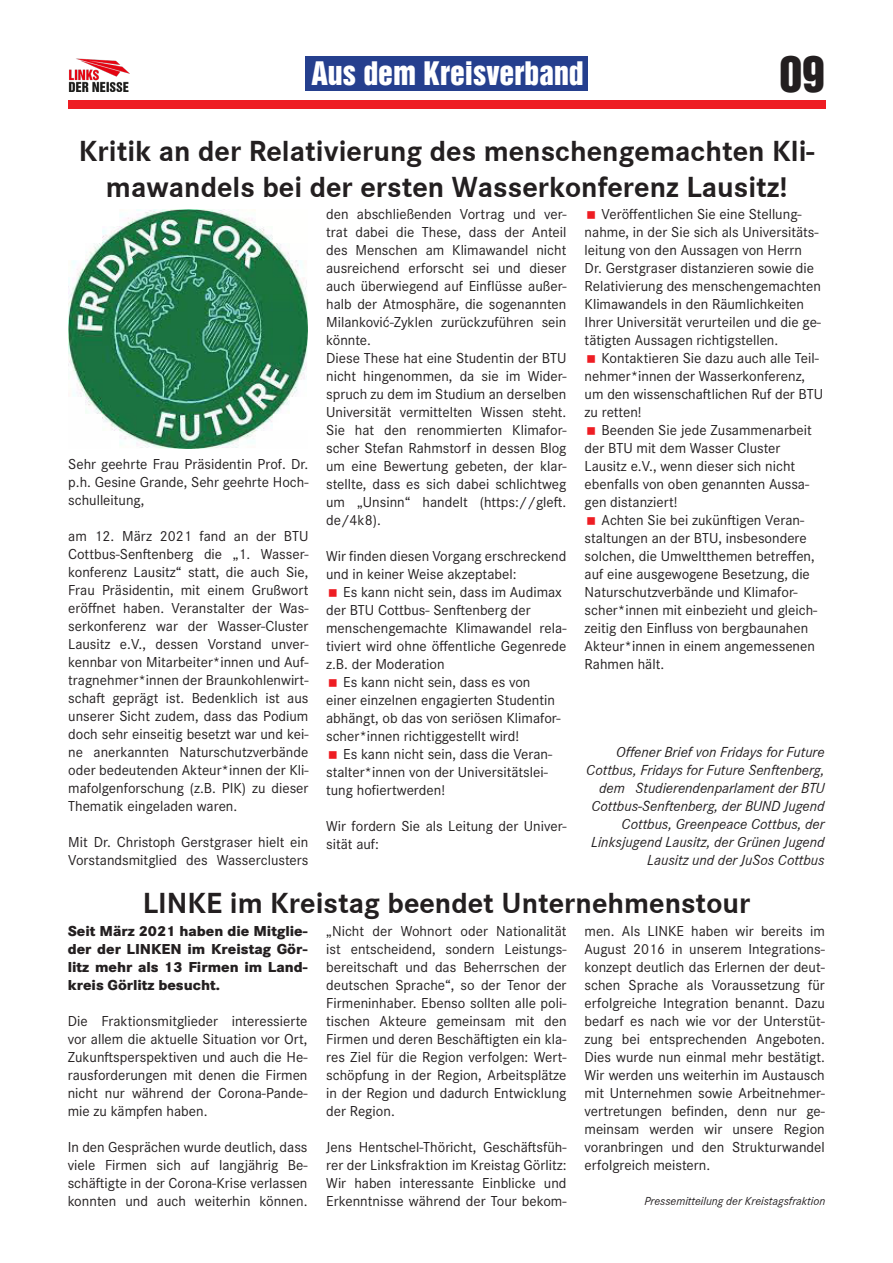
<style>
.page{position:relative;width:893px;height:1263px;background:#fff}
.page>*{position:absolute;margin:0;border:0;box-sizing:border-box;transform-origin:0 0}
.t1{font:45.6px "Helvetica Inserat";color:#231f20}
.Überschrift{font:30px/36px "Corporate S Bold";color:#231f20;text-align:center}
.t2{font:29.7px "Helvetica Inserat";color:#fff}
.Absatz_Corpo{font:15px/18px "Corporate S Pro";color:#231f20}
.Autoren___Bildunters{font:italic 15px/18px "Corporate S Regular";color:#231f20;text-align:right}
.Absatz_Corpo-2{font:800 15px/18px "Corporate S Pro";color:#231f20;text-align:justify}
.Autoren___Bildunters-2{font:italic 12px "Corporate S Regular";color:#231f20}
</style>
<div class="page">
<div style="left:68px;top:100px;width:757px;height:9px;background:#ee1d23"></div>
<div style="left:305px;top:56px;width:283px;height:34px;background:#253f8e"></div>
<img style="left:68px;top:58px;width:61px;height:34px">
<img style="left:68px;top:209px;width:240px;height:240px">
<p class="t2" style="left:311px;top:56px;width:274px">Aus dem Kreisverband</p>
<p class="t1" style="left:779px;top:46px;width:47px">09</p>
<p class="Überschrift" style="left:79px;top:133px;width:737px">Kritik an der Relativierung des menschengemachten Kli&shy;mawandels bei der ersten Wasserkonferenz Lausitz!</p>
<p class="Absatz_Corpo" style="left:68px;top:454px;width:242px;text-align:justify">Sehr geehrte Frau Präsidentin Prof. Dr. p.h. Gesine Grande, Sehr geehrte Hoch&shy;schulleitung,</p>
<p class="Absatz_Corpo" style="left:68px;top:526px;width:242px;text-align:justify">am 12. März 2021 fand an der BTU Cottbus-Senftenberg die „1. Wasser&shy;konferenz Lausitz“ statt, die auch Sie, Frau Präsidentin, mit einem Grußwort eröffnet haben. Veranstalter der Was&shy;serkonferenz war der Wasser-Cluster Lausitz e.V., dessen Vorstand unver&shy;kennbar von Mitarbeiter*innen und Auf&shy;tragnehmer*innen der Braunkohlenwirt&shy;schaft geprägt ist. Bedenklich ist aus unserer Sicht zudem, dass das Podium doch sehr einseitig besetzt war und kei&shy;ne anerkannten Naturschutzverbände oder bedeutenden Akteur*innen der Kli&shy;mafolgenforschung (z.B. PIK) zu dieser Thematik eingeladen waren.</p>
<p class="Absatz_Corpo" style="left:68px;top:832px;width:242px">Mit Dr. Christoph Gerstgraser hielt ein<br>Vorstandsmitglied des Wasserclusters</p>
<p class="Absatz_Corpo" style="left:326px;top:204px;width:242px">den abschließenden Vortrag und ver&shy;trat dabei die These, dass der Anteil des Menschen am Klimawandel nicht ausreichend erforscht sei und dieser auch überwiegend auf Einflüsse außer&shy;halb der Atmosphäre, die sogenannten Milanković-Zyklen zurückzuführen sein könnte.<br>Diese These hat eine Studentin der BTU nicht hingenommen, da sie im Wider&shy;spruch zu dem im Studium an derselben Universität vermittelten Wissen steht.<br>Sie hat den renommierten Klimafor&shy;scher Stefan Rahmstorf in dessen Blog um eine Bewertung gebeten, der klar&shy;stellte, dass es sich dabei schlichtweg um „Unsinn“ handelt (https://gleft. de/4k8).</p>
<p class="Absatz_Corpo" style="left:326px;top:546px;width:242px">Wir finden diesen Vorgang erschreckend und in keiner Weise akzeptabel:</p>
<p class="Absatz_Corpo" style="left:343px;top:582px;width:220px">Es kann nicht sein, dass im Audimax</p>
<p class="Absatz_Corpo" style="left:326px;top:600px;width:206px">der BTU Cottbus- Senftenberg der</p>
<p class="Absatz_Corpo" style="left:326px;top:618px;width:242px">menschengemachte Klimawandel rela-</p>
<p class="Absatz_Corpo" style="left:326px;top:636px;width:242px">tiviert wird ohne öffentliche Gegenrede</p>
<p class="Absatz_Corpo" style="left:326px;top:654px;width:120px">z.B. der Moderation</p>
<p class="Absatz_Corpo" style="left:343px;top:672px;width:189px">Es kann nicht sein, dass es von</p>
<p class="Absatz_Corpo" style="left:326px;top:690px;width:230px">einer einzelnen engagierten Studentin</p>
<p class="Absatz_Corpo" style="left:326px;top:708px;width:236px">abhängt, ob das von seriösen Klimafor-</p>
<p class="Absatz_Corpo" style="left:326px;top:726px;width:195px">scher*innen richtiggestellt wird!</p>
<p class="Absatz_Corpo" style="left:343px;top:744px;width:211px">Es kann nicht sein, dass die Veran-</p>
<p class="Absatz_Corpo" style="left:326px;top:762px;width:223px">stalter*innen von der Universitätslei-</p>
<p class="Absatz_Corpo" style="left:326px;top:780px;width:120px">tung hofiertwerden!</p>
<p class="Absatz_Corpo" style="left:326px;top:816px;width:242px">Wir fordern Sie als Leitung der Univer&shy;sität auf:</p>
<p class="Absatz_Corpo" style="left:585px;top:204px;width:238px;text-indent:17px">Veröffentlichen Sie eine Stellung&shy;nahme, in der Sie sich als Universitäts&shy;leitung von den Aussagen von Herrn Dr. Gerstgraser distanzieren sowie die Relativierung des menschengemachten Klimawandels in den Räumlichkeiten Ihrer Universität verurteilen und die ge&shy;tätigten Aussagen richtigstellen.</p>
<p class="Absatz_Corpo" style="left:585px;top:348px;width:240px;text-indent:17px">Kontaktieren Sie dazu auch alle Teil&shy;nehmer*innen der Wasserkonferenz, um den wissenschaftlichen Ruf der BTU zu retten!</p>
<p class="Absatz_Corpo" style="left:585px;top:420px;width:229px;text-indent:17px">Beenden Sie jede Zusammenarbeit der BTU mit dem Wasser Cluster<br>Lausitz e.V., wenn dieser sich nicht ebenfalls von oben genannten Aussa&shy;gen distanziert!</p>
<p class="Absatz_Corpo" style="left:585px;top:510px;width:234px;text-indent:17px">Achten Sie bei zukünftigen Veran&shy;staltungen an der BTU, insbesondere solchen, die Umweltthemen betreffen, auf eine ausgewogene Besetzung, die Naturschutzverbände und Klimafor&shy;scher*innen mit einbezieht und gleich&shy;zeitig den Einfluss von bergbaunahen Akteur*innen in einem angemessenen Rahmen hält.</p>
<p class="Autoren___Bildunters" style="left:586px;top:743px;width:240px">Offener Brief von Fridays for Future Cottbus, Fridays for Future Senftenberg, dem Studierendenparlament der BTU Cottbus-Senftenberg, der BUND Jugend Cottbus, Greenpeace Cottbus, der Linksjugend Lausitz, der Grünen Jugend Lausitz und der JuSos Cottbus</p>
<p class="Überschrift" style="left:143px;top:886px;width:609px">LINKE im Kreistag beendet Unternehmenstour</p>
<p class="Absatz_Corpo-2" style="left:68px;top:921px;width:241px">Seit März 2021 haben die Mitglie&shy;der der LINKEN im Kreistag Gör&shy;litz mehr als 13 Firmen im Land&shy;kreis Görlitz besucht.</p>
<p class="Absatz_Corpo" style="left:68px;top:1011px;width:241px;text-align:justify">Die Fraktionsmitglieder interessierte vor allem die aktuelle Situation vor Ort, Zukunftsperspektiven und auch die He&shy;rausforderungen mit denen die Firmen nicht nur während der Corona-Pande&shy;mie zu kämpfen haben.</p>
<p class="Absatz_Corpo" style="left:68px;top:1137px;width:241px;text-align:justify">In den Gesprächen wurde deutlich, dass viele Firmen sich auf langjährig Be&shy;schäftigte in der Corona-Krise verlassen konnten und auch weiterhin können.</p>
<p class="Absatz_Corpo" style="left:326px;top:921px;width:242px;text-align:justify">„Nicht der Wohnort oder Nationalität ist entscheidend, sondern Leistungs&shy;bereitschaft und das Beherrschen der deutschen Sprache“, so der Tenor der Firmeninhaber. Ebenso sollten alle poli&shy;tischen Akteure gemeinsam mit den Firmen und deren Beschäftigten ein kla&shy;res Ziel für die Region verfolgen: Wert&shy;schöpfung in der Region, Arbeitsplätze in der Region und dadurch Entwicklung der Region.</p>
<p class="Absatz_Corpo" style="left:326px;top:1137px;width:242px;text-align:justify">Jens Hentschel-Thöricht, Geschäftsfüh&shy;rer der Linksfraktion im Kreistag Görlitz:<br>Wir haben interessante Einblicke und Erkenntnisse während der Tour bekom-</p>
<p class="Absatz_Corpo" style="left:585px;top:921px;width:242px;text-align:justify">men. Als LINKE haben wir bereits im August 2016 in unserem Integrations&shy;konzept deutlich das Erlernen der deut&shy;schen Sprache als Voraussetzung für erfolgreiche Integration benannt. Dazu bedarf es nach wie vor der Unterstüt&shy;zung bei entsprechenden Angeboten.<br>Dies wurde nun einmal mehr bestätigt.<br>Wir werden uns weiterhin im Austausch mit Unternehmen sowie Arbeitnehmer&shy;vertretungen befinden, denn nur ge&shy;meinsam werden wir unsere Region voranbringen und den Strukturwandel erfolgreich meistern.</p>
<p class="Autoren___Bildunters-2" style="left:644px;top:1194px;width:182px">Pressemitteilung der Kreistagsfraktion</p>
</div>
